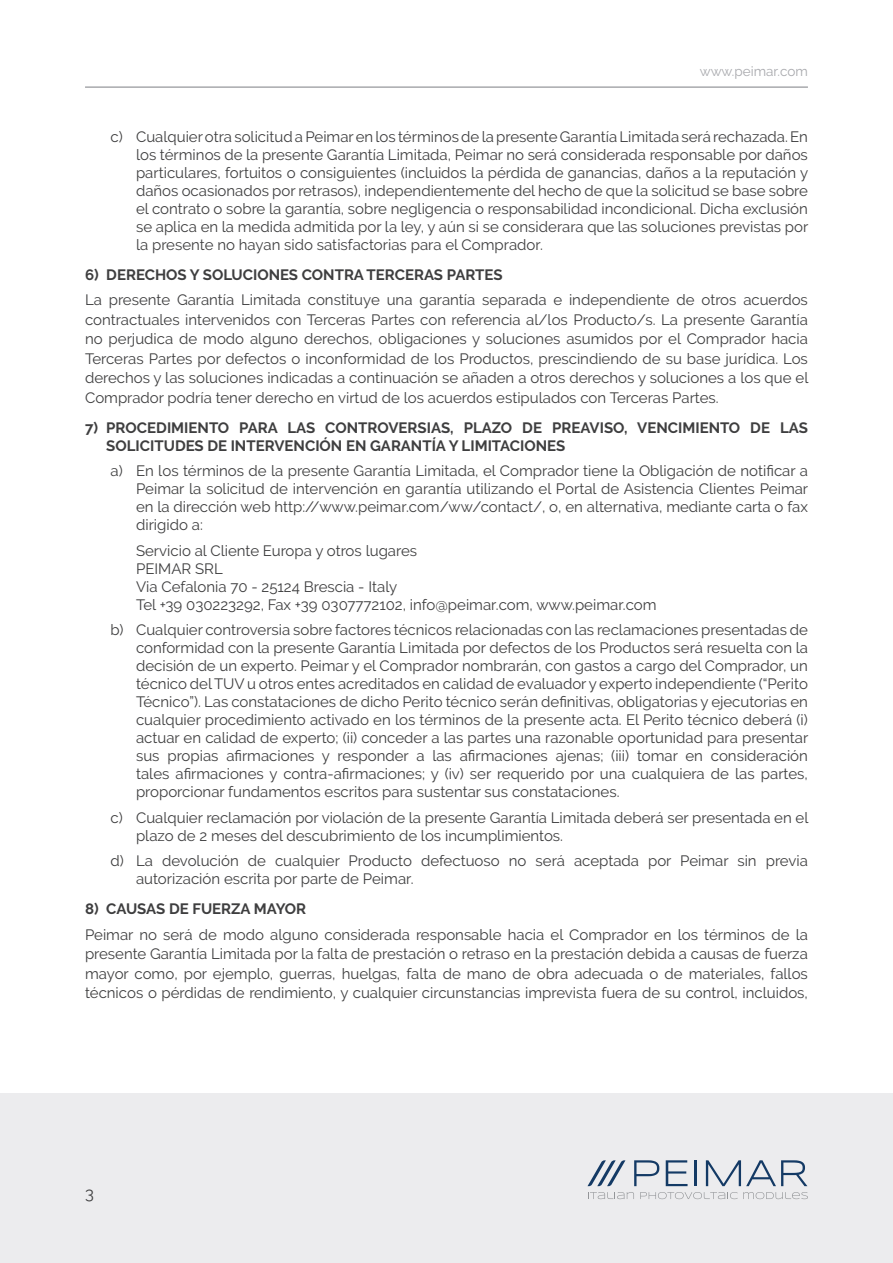
<style>
.page{position:relative;width:893px;height:1263px;background:#fff}
.page>*{position:absolute;margin:0;border:0;box-sizing:border-box;transform-origin:0 0}
.t1{font:16.5px "Raleway";color:#3e3e3f}
.Testo_Elenchi_1{font:15px/18px "Raleway";color:#3e3e3f;text-align:justify}
.Testo{font:15px/19.5px "Raleway";color:#3e3e3f;text-align:justify}
.Capitolo{font:700 15px/18px "Raleway";color:#3e3e3f}
.Testo_Elenchi{font:15px "Raleway";color:#3e3e3f}
.t2{font:13.5px "Raleway";color:#a8a9ad}
</style>
<div class="page">
<div style="left:0;top:1093px;width:893px;height:170px;background:#ececee"></div>
<svg style="left:634px;top:1160px;width:25px;height:26px"></svg>
<svg style="left:666px;top:1160px;width:21px;height:26px"></svg>
<hr style="left:695px;top:1160px;width:2px;height:26px;background:#143a65">
<svg style="left:706px;top:1160px;width:101px;height:26px"></svg>
<svg style="left:587px;top:1160px;width:38px;height:26px"></svg>
<svg style="left:588px;top:1192px;width:46px;height:7px"></svg>
<svg style="left:640px;top:1192px;width:97px;height:7px"></svg>
<svg style="left:743px;top:1192px;width:65px;height:7px"></svg>
<hr style="left:85px;top:86px;width:723px;height:2px;background:#a8a9ad">
<p class="t2" style="left:700px;top:64px;width:110px">www.peimar.com</p>
<p class="Testo_Elenchi_1" style="left:136px;top:127px;width:674px;text-indent:-26px">c) Cualquier otra solicitud a Peimar en los términos de la presente Garantía Limitada será rechazada. En los términos de la presente Garantía Limitada, Peimar no será considerada responsable por daños particulares, fortuitos o consiguientes (incluidos la pérdida de ganancias, daños a la reputación y daños ocasionados por retrasos), independientemente del hecho de que la solicitud se base sobre el contrato o sobre la garantía, sobre negligencia o responsabilidad incondicional. Dicha exclusión se aplica en la medida admitida por la ley, y aún si se considerara que las soluciones previstas por la presente no hayan sido satisfactorias para el Comprador.</p>
<p class="Capitolo" style="left:85px;top:265px;width:419px">6) DERECHOS Y SOLUCIONES CONTRA TERCERAS PARTES</p>
<p class="Testo" style="left:85px;top:290px;width:725px">La presente Garantía Limitada constituye una garantía separada e independiente de otros acuerdos contractuales intervenidos con Terceras Partes con referencia al/los Producto/s. La presente Garantía no perjudica de modo alguno derechos, obligaciones y soluciones asumidos por el Comprador hacia Terceras Partes por defectos o inconformidad de los Productos, prescindiendo de su base jurídica. Los derechos y las soluciones indicadas a continuación se añaden a otros derechos y soluciones a los que el Comprador podría tener derecho en virtud de los acuerdos estipulados con Terceras Partes.</p>
<p class="Capitolo" style="left:106px;top:418px;width:703px;text-indent:-21px">7) PROCEDIMIENTO PARA LAS CONTROVERSIAS, PLAZO DE PREAVISO, VENCIMIENTO DE LAS<br>SOLICITUDES DE INTERVENCIÓN EN GARANTÍA Y LIMITACIONES</p>
<p class="Testo_Elenchi_1" style="left:136px;top:462px;width:674px;text-indent:-26px">a) En los términos de la presente Garantía Limitada, el Comprador tiene la Obligación de notificar a Peimar la solicitud de intervención en garantía utilizando el Portal de Asistencia Clientes Peimar en la dirección web http://www.peimar.com/ww/contact/, o, en alternativa, mediante carta o fax dirigido a:</p>
<p class="Testo_Elenchi" style="left:136px;top:542px;width:283px">Servicio al Cliente Europa y otros lugares</p>
<p class="Testo_Elenchi" style="left:136px;top:560px;width:88px">PEIMAR SRL</p>
<p class="Testo_Elenchi" style="left:136px;top:578px;width:263px">Via Cefalonia 70 - 25124 Brescia - Italy</p>
<p class="Testo_Elenchi" style="left:136px;top:596px;width:522px">Tel +39 030223292, Fax +39 0307772102, info@peimar.com, www.peimar.com</p>
<p class="Testo_Elenchi_1" style="left:136px;top:621px;width:674px;text-indent:-26px">b) Cualquier controversia sobre factores técnicos relacionadas con las reclamaciones presentadas de conformidad con la presente Garantía Limitada por defectos de los Productos será resuelta con la decisión de un experto. Peimar y el Comprador nombrarán, con gastos a cargo del Comprador, un técnico del TUV u otros entes acreditados en calidad de evaluador y experto independiente (“Perito Técnico”). Las constataciones de dicho Perito técnico serán definitivas, obligatorias y ejecutorias en cualquier procedimiento activado en los términos de la presente acta. El Perito técnico deberá (i) actuar en calidad de experto; (ii) conceder a las partes una razonable oportunidad para presentar sus propias afirmaciones y responder a las afirmaciones ajenas; (iii) tomar en consideración tales afirmaciones y contra-afirmaciones; y (iv) ser requerido por una cualquiera de las partes, proporcionar fundamentos escritos para sustentar sus constataciones.</p>
<p class="Testo_Elenchi_1" style="left:136px;top:808px;width:674px;text-indent:-26px">c) Cualquier reclamación por violación de la presente Garantía Limitada deberá ser presentada en el plazo de 2 meses del descubrimiento de los incumplimientos.</p>
<p class="Testo_Elenchi_1" style="left:136px;top:852px;width:673px;text-indent:-26px">d) La devolución de cualquier Producto defectuoso no será aceptada por Peimar sin previa autorización escrita por parte de Peimar.</p>
<p class="Capitolo" style="left:85px;top:900px;width:223px">8) CAUSAS DE FUERZA MAYOR</p>
<p class="Testo" style="left:85px;top:925px;width:724px">Peimar no será de modo alguno considerada responsable hacia el Comprador en los términos de la presente Garantía Limitada por la falta de prestación o retraso en la prestación debida a causas de fuerza mayor como, por ejemplo, guerras, huelgas, falta de mano de obra adecuada o de materiales, fallos técnicos o pérdidas de rendimiento, y cualquier circunstancias imprevista fuera de su control, incluidos,</p>
<p class="t1" style="left:85px;top:1184px;width:10px">3</p>
</div>
